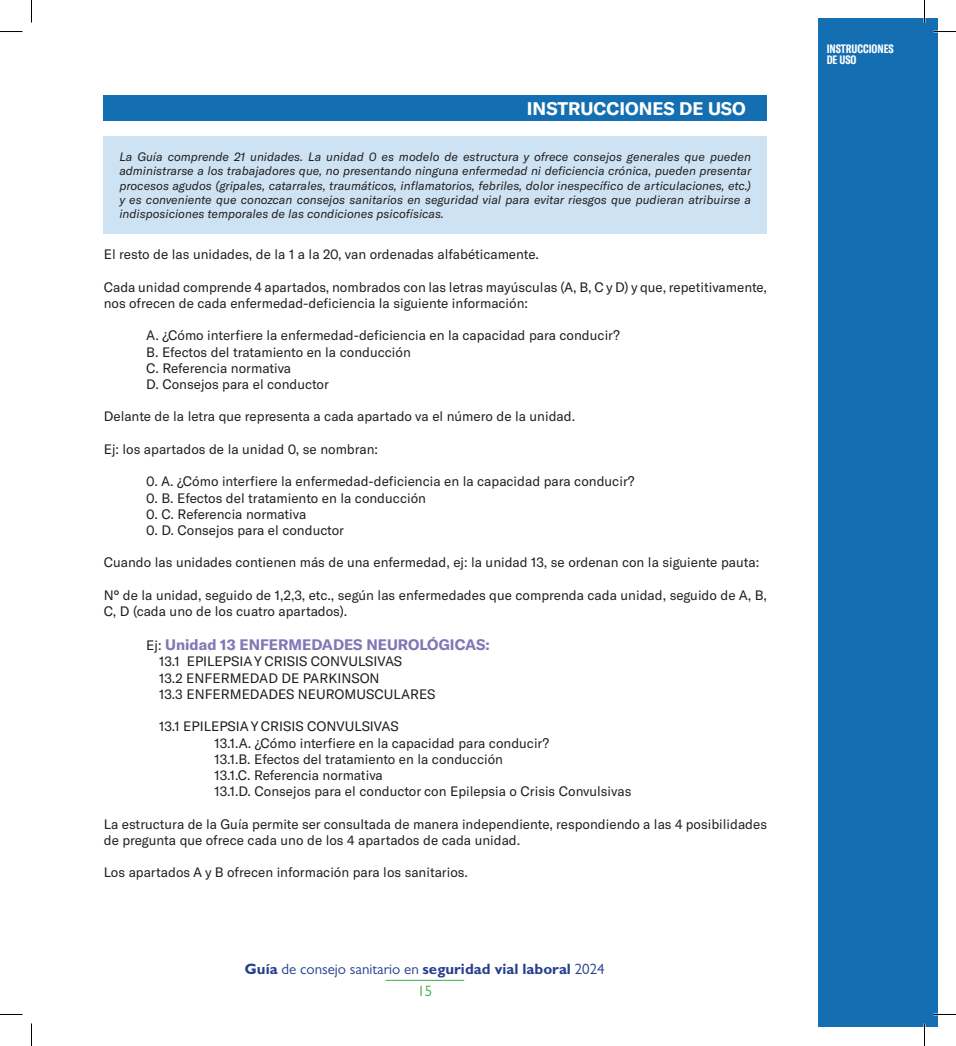
<style>
.page{position:relative;width:956px;height:1046px;background:#fff}
.page>*{position:absolute;margin:0;border:0;box-sizing:border-box;transform-origin:0 0}
.t1{font:700 18px "GT America";color:#fff}
.t2{font:700 15px "Gill Sans";color:#253f8e}
.t3{font:700 15px "GT America";color:#8277b7}
.t4{font:15px "Gill Sans";color:#40ae49}
.t5{font:13.5px/16.2px "GT America";color:#231f20}
.t6{font:italic 12px/14.4px "GT America";color:#231f20;text-align:justify}
.t7{font:700 extra-condensed 12px/10.5px "GT America";color:#fff}
.s1{font-weight:400;font-size:13.5px;color:#231f20}
.s2{font-weight:400}
</style>
<div class="page">
<hr style="left:385px;top:979px;width:79px;height:1px;background:#40ae49">
<div style="left:104px;top:136px;width:663px;height:97px;background:#cde2f2"></div>
<div style="left:818px;top:19px;width:119px;height:1007px;background:#136fb1"></div>
<hr style="left:933px;top:1013px;width:23px;height:2px;background:#fff">
<hr style="left:923px;top:0;width:2px;height:22px;background:#fff">
<hr style="left:923px;top:1023px;width:2px;height:22px;background:#fff">
<svg style="left:0;top:31px;width:22px;height:1px"></svg>
<svg style="left:933px;top:31px;width:23px;height:1px"></svg>
<svg style="left:31px;top:0;width:1px;height:22px"></svg>
<svg style="left:31px;top:1023px;width:1px;height:22px"></svg>
<svg style="left:924px;top:0;width:1px;height:22px"></svg>
<svg style="left:924px;top:1023px;width:1px;height:22px"></svg>
<div style="left:104px;top:95px;width:663px;height:26px;background:#136fb1"></div>
<p class="t1" style="left:527px;top:98px;width:220px">INSTRUCCIONES DE USO</p>
<p class="t6" style="left:119px;top:149px;width:634px">La Guía comprende 21 unidades. La unidad 0 es modelo de estructura y ofrece consejos generales que pueden administrarse a los trabajadores que, no presentando ninguna enfermedad ni deficiencia crónica, pueden presentar procesos agudos (gripales, catarrales, traumáticos, inflamatorios, febriles, dolor inespecífico de articulaciones, etc.) y es conveniente que conozcan consejos sanitarios en seguridad vial para evitar riesgos que pudieran atribuirse a indisposiciones temporales de las condiciones psicofísicas.</p>
<p class="t5" style="left:104px;top:246px;width:437px">El resto de las unidades, de la 1 a la 20, van ordenadas alfabéticamente.</p>
<p class="t5" style="left:104px;top:279px;width:665px">Cada unidad comprende 4 apartados, nombrados con las letras mayúsculas (A, B, C y D) y que, repetitivamente, nos ofrecen de cada enfermedad-deficiencia la siguiente información:</p>
<p class="t5" style="left:146px;top:327px;width:475px">A. ¿Cómo interfiere la enfermedad-deficiencia en la capacidad para conducir?</p>
<p class="t5" style="left:146px;top:344px;width:266px">B. Efectos del tratamiento en la conducción</p>
<p class="t5" style="left:146px;top:360px;width:146px">C. Referencia normativa</p>
<p class="t5" style="left:146px;top:376px;width:184px">D. Consejos para el conductor</p>
<p class="t5" style="left:104px;top:408px;width:473px">Delante de la letra que representa a cada apartado va el número de la unidad.</p>
<p class="t5" style="left:104px;top:441px;width:276px">Ej: los apartados de la unidad 0, se nombran:</p>
<p class="t5" style="left:146px;top:473px;width:490px">0. A. ¿Cómo interfiere la enfermedad-deficiencia en la capacidad para conducir?</p>
<p class="t5" style="left:146px;top:489px;width:281px">0. B. Efectos del tratamiento en la conducción</p>
<p class="t5" style="left:146px;top:506px;width:162px">0. C. Referencia normativa</p>
<p class="t5" style="left:146px;top:522px;width:199px">0. D. Consejos para el conductor</p>
<p class="t5" style="left:104px;top:554px;width:657px">Cuando las unidades contienen más de una enfermedad, ej: la unidad 13, se ordenan con la siguiente pauta:</p>
<p class="t5" style="left:104px;top:587px;width:665px">N° de la unidad, seguido de 1,2,3, etc., según las enfermedades que comprenda cada unidad, seguido de A, B,<br>C, D (cada uno de los cuatro apartados).</p>
<p class="t3" style="left:146px;top:635px;width:345px"><span class="s1">Ej:</span> Unidad 13 ENFERMEDADES NEUROLÓGICAS:</p>
<p class="t5" style="left:159px;top:653px;width:245px">13.1 EPILEPSIA Y CRISIS CONVULSIVAS</p>
<p class="t5" style="left:159px;top:669px;width:222px">13.2 ENFERMEDAD DE PARKINSON</p>
<p class="t5" style="left:159px;top:686px;width:278px">13.3 ENFERMEDADES NEUROMUSCULARES</p>
<p class="t5" style="left:159px;top:718px;width:241px">13.1 EPILEPSIA Y CRISIS CONVULSIVAS</p>
<p class="t5" style="left:214px;top:734px;width:336px">13.1.A. ¿Cómo interfiere en la capacidad para conducir?</p>
<p class="t5" style="left:214px;top:750px;width:290px">13.1.B. Efectos del tratamiento en la conducción</p>
<p class="t5" style="left:214px;top:767px;width:170px">13.1.C. Referencia normativa</p>
<p class="t5" style="left:214px;top:783px;width:419px">13.1.D. Consejos para el conductor con Epilepsia o Crisis Convulsivas</p>
<p class="t5" style="left:104px;top:815px;width:665px">La estructura de la Guía permite ser consultada de manera independiente, respondiendo a las 4 posibilidades de pregunta que ofrece cada uno de los 4 apartados de cada unidad.</p>
<p class="t5" style="left:104px;top:864px;width:366px">Los apartados A y B ofrecen información para los sanitarios.</p>
<p class="t2" style="left:245px;top:959px;width:361px">Guía <span class="s2">de consejo sanitario en</span> seguridad vial laboral <span class="s2">2024</span></p>
<p class="t4" style="left:417px;top:982px;width:16px">15</p>
<p class="t7" style="left:827px;top:44px;width:68px">INSTRUCCIONES<br>DE USO</p>
</div>
